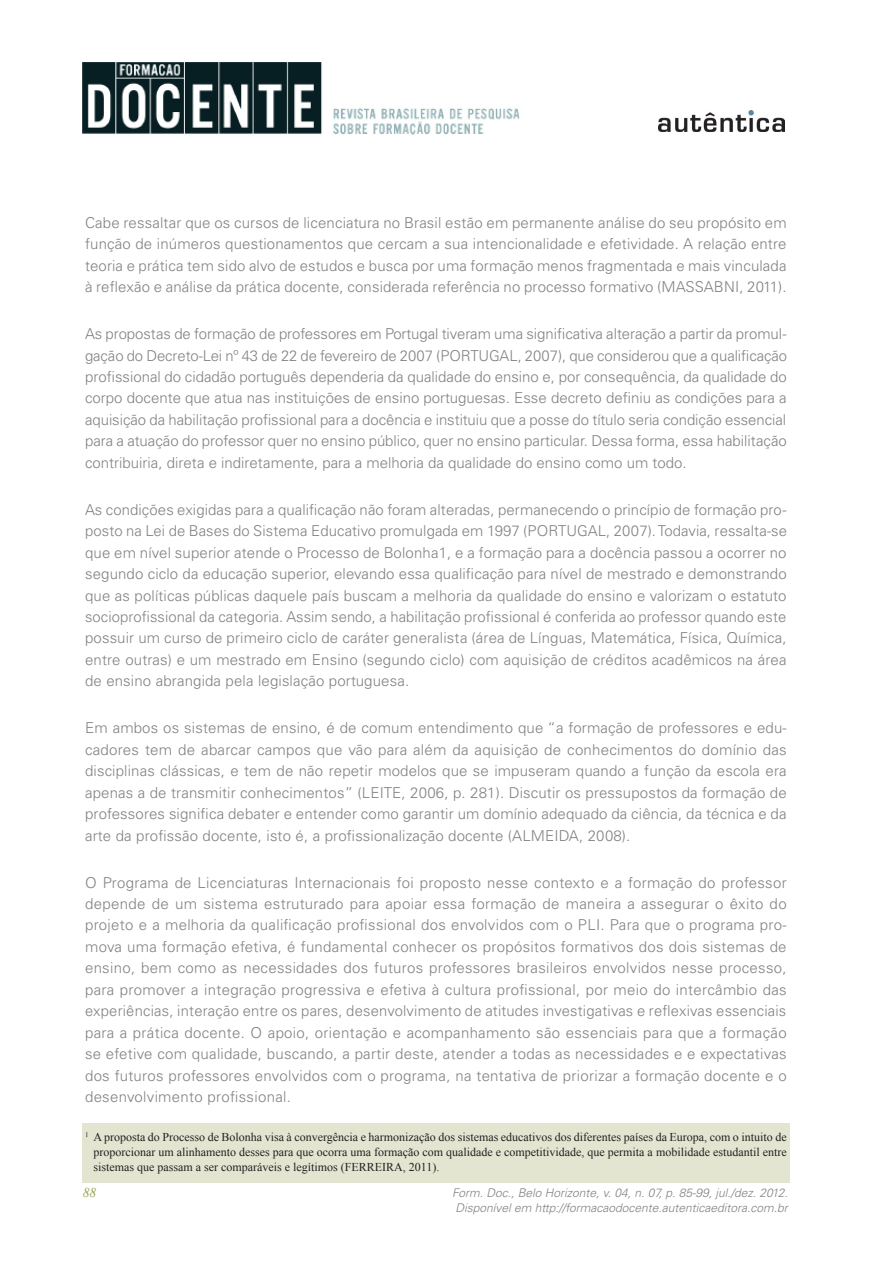
<style>
.page{position:relative;width:893px;height:1263px;background:#fff}
.page>*{position:absolute;margin:0;border:0;box-sizing:border-box;transform-origin:0 0}
.Texto_corrido{font:300 15px/21.5px "Univers LT Std";letter-spacing:.01em;color:#808285;text-align:justify}
.t1{font:italic 13.5px "Times New Roman";color:#919f48}
.Nota_de_Rodape{font:12px/15px "Times New Roman";color:#231f20;text-align:justify}
.t2{font:italic 300 12px/14.4px "Univers LT Std";color:#808285}
</style>
<div class="page">
<img style="left:83px;top:63px;width:437px;height:72px">
<img style="left:658px;top:110px;width:127px;height:22px">
<div style="left:82px;top:1123px;width:708px;height:60px;background:#e4e5d1"></div>
<p class="Texto_corrido" style="left:85px;top:212px;width:703px">Cabe ressaltar que os cursos de licenciatura no Brasil estão em permanente análise do seu propósito em função de inúmeros questionamentos que cercam a sua intencionalidade e efetividade. A relação entre teoria e prática tem sido alvo de estudos e busca por uma formação menos fragmentada e mais vinculada à reflexão e análise da prática docente, considerada referência no processo formativo (MASSABNI, 2011).</p>
<p class="Texto_corrido" style="left:85px;top:323px;width:703px">As propostas de formação de professores em Portugal tiveram uma significativa alteração a partir da promul&shy;gação do Decreto-Lei nº 43 de 22 de fevereiro de 2007 (PORTUGAL, 2007), que considerou que a qualificação profissional do cidadão português dependeria da qualidade do ensino e, por consequência, da qualidade do corpo docente que atua nas instituições de ensino portuguesas. Esse decreto definiu as condições para a aquisição da habilitação profissional para a docência e instituiu que a posse do título seria condição essencial para a atuação do professor quer no ensino público, quer no ensino particular. Dessa forma, essa habilitação contribuiria, direta e indiretamente, para a melhoria da qualidade do ensino como um todo.</p>
<p class="Texto_corrido" style="left:85px;top:499px;width:703px">As condições exigidas para a qualificação não foram alteradas, permanecendo o princípio de formação pro&shy;posto na Lei de Bases do Sistema Educativo promulgada em 1997 (PORTUGAL, 2007). Todavia, ressalta-se que em nível superior atende o Processo de Bolonha1, e a formação para a docência passou a ocorrer no segundo ciclo da educação superior, elevando essa qualificação para nível de mestrado e demonstrando que as políticas públicas daquele país buscam a melhoria da qualidade do ensino e valorizam o estatuto socioprofissional da categoria. Assim sendo, a habilitação profissional é conferida ao professor quando este possuir um curso de primeiro ciclo de caráter generalista (área de Línguas, Matemática, Física, Química, entre outras) e um mestrado em Ensino (segundo ciclo) com aquisição de créditos acadêmicos na área de ensino abrangida pela legislação portuguesa.</p>
<p class="Texto_corrido" style="left:85px;top:717px;width:703px">Em ambos os sistemas de ensino, é de comum entendimento que “a formação de professores e edu&shy;cadores tem de abarcar campos que vão para além da aquisição de conhecimentos do domínio das disciplinas clássicas, e tem de não repetir modelos que se impuseram quando a função da escola era apenas a de transmitir conhecimentos” (LEITE, 2006, p. 281). Discutir os pressupostos da formação de professores significa debater e entender como garantir um domínio adequado da ciência, da técnica e da arte da profissão docente, isto é, a profissionalização docente (ALMEIDA, 2008).</p>
<p class="Texto_corrido" style="left:85px;top:871px;width:703px">O Programa de Licenciaturas Internacionais foi proposto nesse contexto e a formação do professor depende de um sistema estruturado para apoiar essa formação de maneira a assegurar o êxito do projeto e a melhoria da qualificação profissional dos envolvidos com o PLI. Para que o programa pro&shy;mova uma formação efetiva, é fundamental conhecer os propósitos formativos dos dois sistemas de ensino, bem como as necessidades dos futuros professores brasileiros envolvidos nesse processo, para promover a integração progressiva e efetiva à cultura profissional, por meio do intercâmbio das experiências, interação entre os pares, desenvolvimento de atitudes investigativas e reflexivas essenciais para a prática docente. O apoio, orientação e acompanhamento são essenciais para que a formação se efetive com qualidade, buscando, a partir deste, atender a todas as necessidades e e expectativas dos futuros professores envolvidos com o programa, na tentativa de priorizar a formação docente e o desenvolvimento profissional.</p>
<p class="Nota_de_Rodape" style="left:94px;top:1129px;width:695px;text-indent:-8px"><sup>1</sup> A proposta do Processo de Bolonha visa à convergência e harmonização dos sistemas educativos dos diferentes países da Europa, com o intuito de proporcionar um alinhamento desses para que ocorra uma formação com qualidade e competitividade, que permita a mobilidade estudantil entre sistemas que passam a ser comparáveis e legítimos (FERREIRA, 2011).</p>
<p class="t1" style="left:83px;top:1183px;width:15px">88</p>
<p class="t2" style="left:452px;top:1186px;width:337px">Form. Doc., Belo Horizonte, v. 04, n. 07, p. 85-99, jul./dez. 2012.<br>Disponível em http://formacaodocente.autenticaeditora.com.br</p>
</div>
